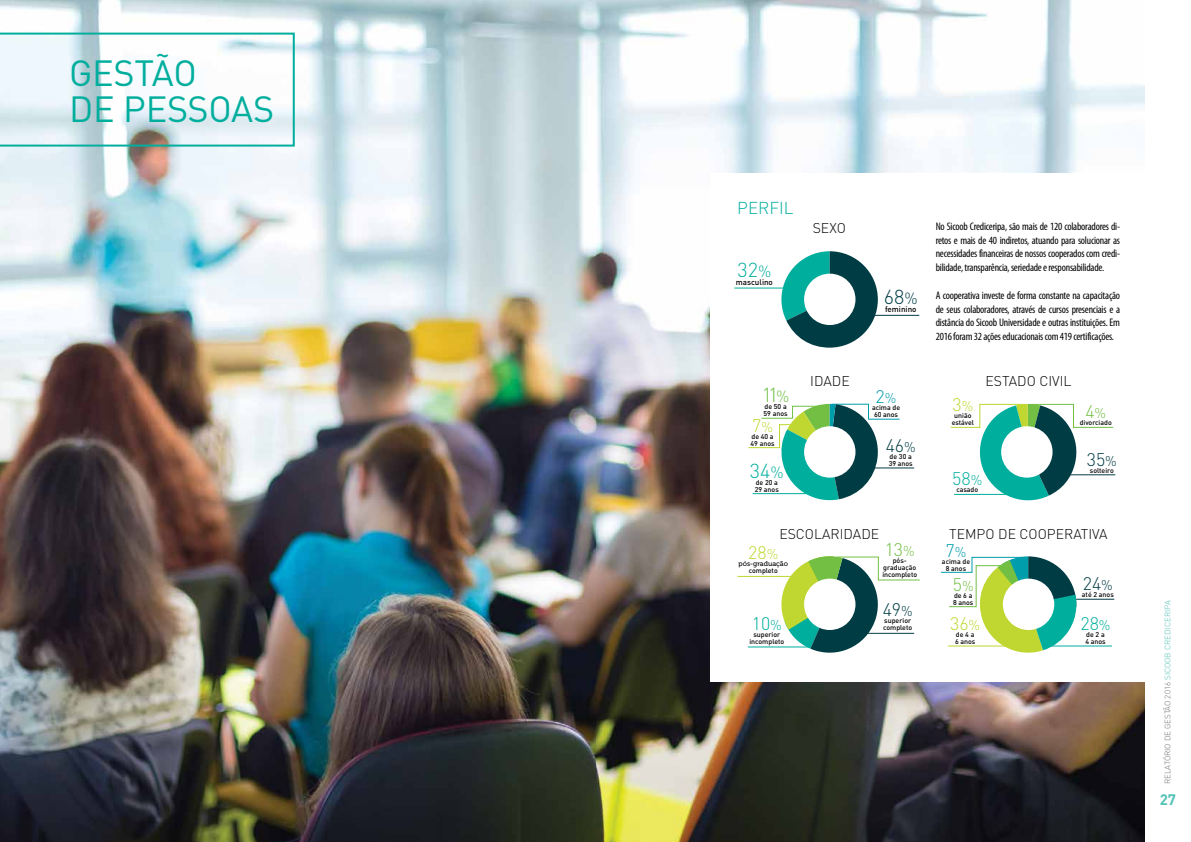
<style>
.page{position:relative;width:1191px;height:842px;background:#fff}
.page>*{position:absolute;margin:0;border:0;box-sizing:border-box;transform-origin:0 0}
.t1{font:36px/36px "DIN";letter-spacing:-.005em;color:#00ae9d}
.t2{font:300 20px "DIN";color:#00ae9d}
.t3{font:300 20px "DIN";color:#003c44}
.t4{font:300 20px "DIN";color:#72bf44}
.t5{font:300 18px "DIN";color:#003c44}
.t6{font:300 18px "DIN";color:#bfd730}
.t7{font:300 18px "DIN";color:#00ae9d}
.t8{font:300 18px "DIN";color:#72bf44}
.t9{font:300 18px "DIN";color:#009dad}
.t10{font:300 17px "DIN";color:#00ae9d}
.t11{font:700 15px "DIN";color:#52c2b6}
.t12{font:300 14px "DIN";color:#000}
.t13{font:condensed 11px/13.8px "Myriad Pro";letter-spacing:-.02em;color:#000;text-align:justify}
.t14{font:300 8px "DIN";color:#6d6e71}
.t15{font:500 8px "DIN";color:#000}
.t16{font:500 7px/7px "DIN";color:#000}
.t17{font:7px "Museo 500";color:#000}
.s1{font-size:16px}
.s2{font-size:14px}
.s3{color:#52c2b6}
</style>
<div class="page">
<img style="left:0;top:0;width:1144px;height:842px">
<svg style="left:0;top:33px;width:295px;height:114px"></svg>
<div style="left:710px;top:173px;width:439px;height:509px;background:#fff"></div>
<hr style="left:865px;top:315px;width:54px;height:1px;background:#003c44">
<hr style="left:734px;top:288px;width:65px;height:1px;background:#00ae9d">
<svg style="left:774px;top:251px;width:104px;height:97px"></svg>
<div style="left:804px;top:274px;width:51px;height:51px;background:#fff;border-radius:50%"></div>
<hr style="left:866px;top:468px;width:48px;height:1px;background:#003c44">
<svg style="left:748px;top:404px;width:152px;height:97px"></svg>
<div style="left:804px;top:426px;width:51px;height:52px;background:#fff;border-radius:50%"></div>
<hr style="left:1065px;top:475px;width:50px;height:1px;background:#003c44">
<svg style="left:950px;top:404px;width:163px;height:97px"></svg>
<div style="left:1001px;top:426px;width:51px;height:52px;background:#fff;border-radius:50%"></div>
<hr style="left:748px;top:647px;width:61px;height:1px;background:#00ae9d">
<hr style="left:737px;top:576px;width:68px;height:1px;background:#bfd730">
<svg style="left:775px;top:556px;width:145px;height:97px"></svg>
<div style="left:804px;top:579px;width:51px;height:51px;background:#fff;border-radius:50%"></div>
<hr style="left:1066px;top:599px;width:48px;height:1px;background:#003c44">
<hr style="left:1048px;top:646px;width:64px;height:1px;background:#00ae9d">
<svg style="left:941px;top:556px;width:135px;height:97px"></svg>
<h1 class="t1" style="left:69px;top:54px;width:207px">GESTÃO<br>DE PESSOAS</h1>
<h3 class="t10" style="left:737px;top:198px;width:58px">PERFIL</h3>
<h2 class="t2" style="left:737px;top:257px;width:35px">32<span class="s1">%</span></h2>
<p class="t15" style="left:736px;top:277px;width:39px">masculino</p>
<p class="t12" style="left:812px;top:219px;width:35px">SEXO</p>
<h2 class="t3" style="left:884px;top:284px;width:35px">68<span class="s1">%</span></h2>
<p class="t15" style="left:885px;top:304px;width:33px">feminino</p>
<h2 class="t4" style="left:761px;top:382px;width:29px">11<span class="s1">%</span></h2>
<p class="t16" style="left:763px;top:402px;width:26px">de 50 a<br>59 anos</p>
<h3 class="t6" style="left:752px;top:414px;width:22px">7<span class="s2">%</span></h3>
<p class="t16" style="left:750px;top:432px;width:26px">de 40 a<br>49 anos</p>
<h2 class="t2" style="left:750px;top:458px;width:35px">34<span class="s1">%</span></h2>
<p class="t16" style="left:755px;top:479px;width:26px">de 20 a<br>29 anos</p>
<p class="t12" style="left:810px;top:372px;width:41px">IDADE</p>
<h3 class="t9" style="left:875px;top:386px;width:22px">2<span class="s2">%</span></h3>
<p class="t16" style="left:872px;top:404px;width:30px">acima de<br>60 anos</p>
<h3 class="t5" style="left:885px;top:434px;width:32px">46<span class="s2">%</span></h3>
<p class="t16" style="left:888px;top:453px;width:26px">de 30 a<br>39 anos</p>
<p class="t12" style="left:779px;top:525px;width:101px">ESCOLARIDADE</p>
<h3 class="t8" style="left:884px;top:538px;width:32px">13<span class="s2">%</span></h3>
<p class="t16" style="left:882px;top:557px;width:36px;text-align:center">pós&shy;graduação incompleto</p>
<h3 class="t5" style="left:882px;top:599px;width:32px">49<span class="s2">%</span></h3>
<p class="t16" style="left:884px;top:617px;width:28px">superior</p>
<h3 class="t6" style="left:748px;top:542px;width:32px">28<span class="s2">%</span></h3>
<p class="t17" style="left:738px;top:560px;width:51px">pós-graduação</p>
<p class="t16" style="left:749px;top:567px;width:30px">completo</p>
<h3 class="t7" style="left:752px;top:612px;width:32px">10<span class="s2">%</span></h3>
<p class="t16" style="left:883px;top:624px;width:30px">completo</p>
<p class="t16" style="left:749px;top:630px;width:36px;text-align:center">superior incompleto</p>
<p class="t13" style="left:935px;top:219px;width:186px">No Sicoob Crediceripa, são mais de 120 colaboradores di&shy;retos e mais de 40 indiretos, atuando para solucionar as necessidades financeiras de nossos cooperados com credi&shy;bilidade, transparência, seriedade e responsabilidade.</p>
<p class="t13" style="left:935px;top:288px;width:186px">A cooperativa investe de forma constante na capacitação de seus colaboradores, através de cursos presenciais e a distância do Sicoob Universidade e outras instituições. Em 2016 foram 32 ações educacionais com 419 certificações.</p>
<h3 class="t6" style="left:952px;top:394px;width:22px">3<span class="s2">%</span></h3>
<p class="t16" style="left:951px;top:412px;width:24px;text-align:center">união estável</p>
<p class="t12" style="left:985px;top:372px;width:88px">ESTADO CIVIL</p>
<h3 class="t7" style="left:952px;top:468px;width:32px">58<span class="s2">%</span></h3>
<p class="t16" style="left:956px;top:486px;width:23px">casado</p>
<h3 class="t8" style="left:1085px;top:400px;width:22px">4<span class="s2">%</span></h3>
<p class="t16" style="left:1079px;top:419px;width:34px">divorciado</p>
<h3 class="t5" style="left:1086px;top:448px;width:32px">35<span class="s2">%</span></h3>
<p class="t16" style="left:1089px;top:466px;width:26px">solteiro</p>
<p class="t12" style="left:949px;top:525px;width:160px">TEMPO DE COOPERATIVA</p>
<h3 class="t8" style="left:952px;top:573px;width:22px">5<span class="s2">%</span></h3>
<p class="t16" style="left:953px;top:591px;width:22px">de 6 a<br>8 anos</p>
<h3 class="t9" style="left:945px;top:539px;width:22px">7<span class="s2">%</span></h3>
<p class="t16" style="left:942px;top:557px;width:30px;text-align:center">acima de<br>8 anos</p>
<h3 class="t5" style="left:1082px;top:573px;width:32px">24<span class="s2">%</span></h3>
<p class="t16" style="left:1082px;top:591px;width:33px">até 2 anos</p>
<h3 class="t7" style="left:1080px;top:612px;width:32px">28<span class="s2">%</span></h3>
<p class="t16" style="left:1085px;top:631px;width:22px">de 2 a<br>4 anos</p>
<h3 class="t6" style="left:950px;top:612px;width:32px">36<span class="s2">%</span></h3>
<p class="t16" style="left:955px;top:631px;width:22px">de 4 a<br>6 anos</p>
<p class="t14" style="left:1162px;top:784px;width:185px;rotate:-90deg">RELATÓRIO DE GESTÃO 2016 <span class="s3">SICOOB CREDICERIPA</span></p>
<h3 class="t11" style="left:1159px;top:790px;width:18px">27</h3>
</div>
